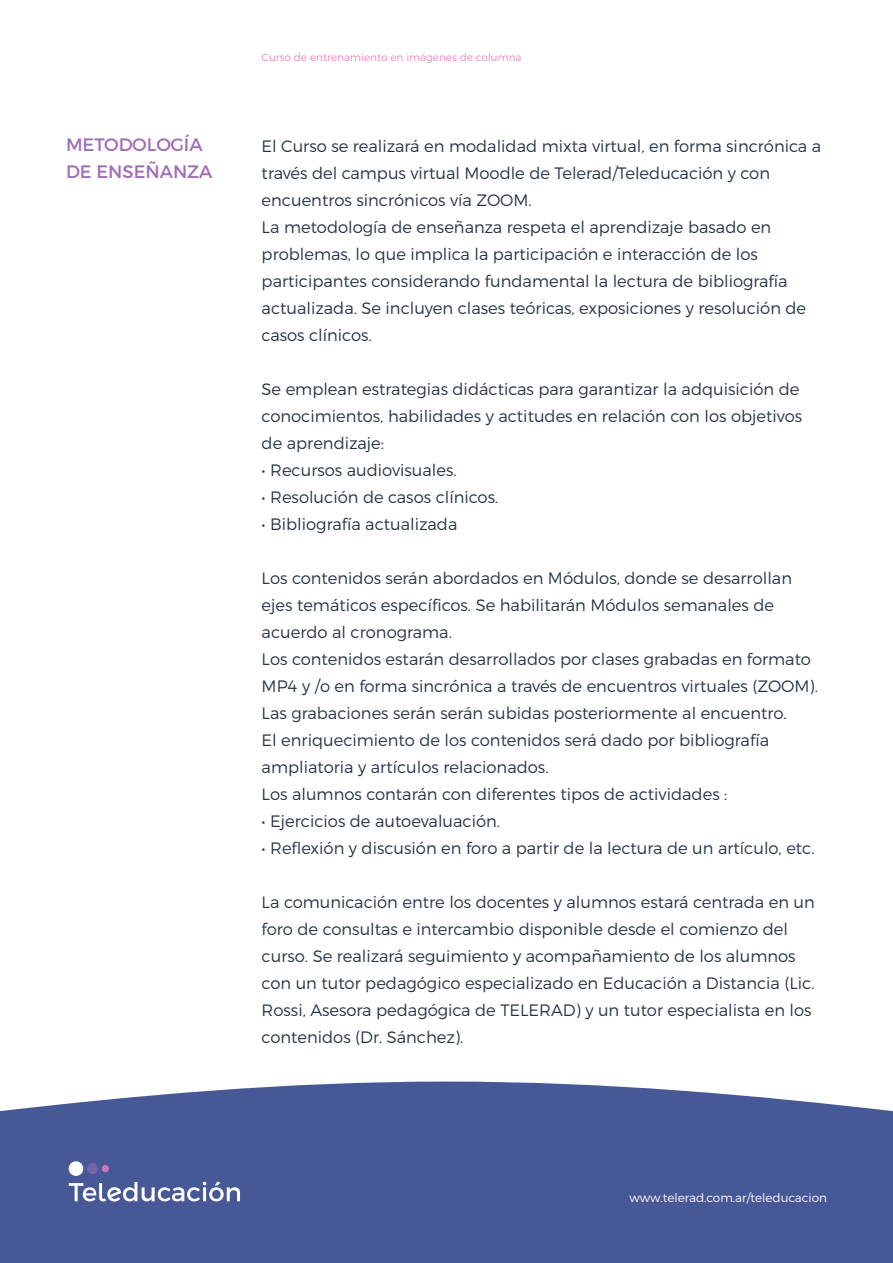
<style>
.page{position:relative;width:893px;height:1263px;background:#fff}
.page>*{position:absolute;margin:0;border:0;box-sizing:border-box;transform-origin:0 0}
.t1{font:18px/27px "Montserrat";color:#9e6eb6}
.t2{font:300 16.5px/27px "Montserrat";color:#273347}
.t3{font:300 12px "Montserrat";color:#fff}
.t4{font:300 10.5px "Montserrat";color:#ef84c0}
</style>
<div class="page">
<div style="left:0;top:1081px;width:893px;height:182px;background:#475897"></div>
<svg style="left:69px;top:1181px;width:171px;height:20px"></svg>
<div style="left:69px;top:1161px;width:14px;height:15px;background:#fff;border-radius:50%"></div>
<div style="left:87px;top:1163px;width:11px;height:11px;background:#7364a8;border-radius:50%"></div>
<div style="left:102px;top:1165px;width:7px;height:7px;background:#c778bd;border-radius:50%"></div>
<p class="t1" style="left:66px;top:131px;width:148px">METODOLOGÍA<br>DE ENSEÑANZA</p>
<p class="t4" style="left:262px;top:51px;width:261px">Curso de entrenamiento en imágenes de columna</p>
<p class="t2" style="left:262px;top:133px;width:561px">El Curso se realizará en modalidad mixta virtual, en forma sincrónica a través del campus virtual Moodle de Telerad/Teleducación y con encuentros sincrónicos vía ZOOM.<br>La metodología de enseñanza respeta el aprendizaje basado en problemas, lo que implica la participación e interacción de los participantes considerando fundamental la lectura de bibliografía actualizada. Se incluyen clases teóricas, exposiciones y resolución de casos clínicos.</p>
<p class="t2" style="left:262px;top:376px;width:542px">Se emplean estrategias didácticas para garantizar la adquisición de conocimientos, habilidades y actitudes en relación con los objetivos de aprendizaje:</p>
<p class="t2" style="left:262px;top:456px;width:197px">• Recursos audiovisuales.</p>
<p class="t2" style="left:262px;top:483px;width:238px">• Resolución de casos clínicos.</p>
<p class="t2" style="left:262px;top:510px;width:197px">• Bibliografía actualizada</p>
<p class="t2" style="left:262px;top:564px;width:558px">Los contenidos serán abordados en Módulos, donde se desarrollan ejes temáticos específicos. Se habilitarán Módulos semanales de acuerdo al cronograma.<br>Los contenidos estarán desarrollados por clases grabadas en formato MP4 y /o en forma sincrónica a través de encuentros virtuales (ZOOM).<br>Las grabaciones serán serán subidas posteriormente al encuentro.<br>El enriquecimiento de los contenidos será dado por bibliografía ampliatoria y artículos relacionados.<br>Los alumnos contarán con diferentes tipos de actividades :</p>
<p class="t2" style="left:262px;top:807px;width:240px">• Ejercicios de autoevaluación.</p>
<p class="t2" style="left:262px;top:834px;width:554px">• Reflexión y discusión en foro a partir de la lectura de un artículo, etc.</p>
<p class="t2" style="left:262px;top:888px;width:555px">La comunicación entre los docentes y alumnos estará centrada en un foro de consultas e intercambio disponible desde el comienzo del curso. Se realizará seguimiento y acompañamiento de los alumnos con un tutor pedagógico especializado en Educación a Distancia (Lic.<br>Rossi, Asesora pedagógica de TELERAD) y un tutor especialista en los contenidos (Dr. Sánchez).</p>
<p class="t3" style="left:630px;top:1190px;width:199px">www.telerad.com.ar/teleducacion</p>
</div>
